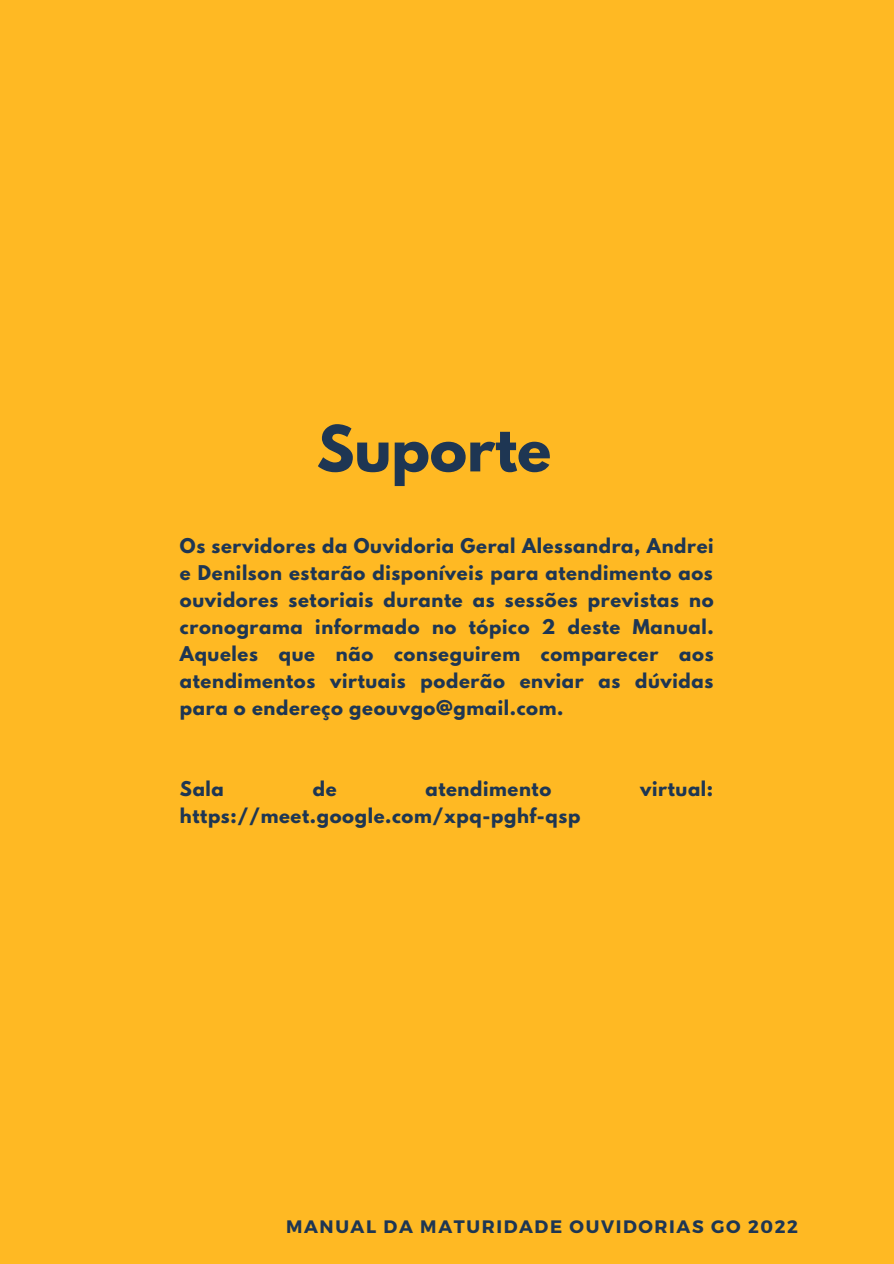
<style>
.page{position:relative;width:894px;height:1264px;background:#fff}
.page>*{position:absolute;margin:0;border:0;box-sizing:border-box;transform-origin:0 0}
.t1{font:700 56.25px "League Spartan";color:#1e3653}
.t2{font:700 18px/27px "League Spartan";letter-spacing:.035em;color:#1e3653;text-align:justify}
.t3{font:700 18px "Montserrat";letter-spacing:.09em;color:#1e3653}
</style>
<div class="page">
<div style="left:0;top:0;width:893px;height:1263px;background:#ffb923"></div>
<h1 class="t1" style="left:316px;top:421px;width:236px">Suporte</h1>
<p class="t2" style="left:180px;top:534px;width:535px">Os servidores da Ouvidoria Geral Alessandra, Andrei e Denilson estarão disponíveis para atendimento aos ouvidores setoriais durante as sessões previstas no cronograma informado no tópico 2 deste Manual.<br>Aqueles que não conseguirem comparecer aos atendimentos virtuais poderão enviar as dúvidas para o endereço geouvgo@gmail.com.</p>
<p class="t2" style="left:180px;top:777px;width:45px">Sala</p>
<p class="t2" style="left:313px;top:777px;width:25px">de</p>
<p class="t2" style="left:425px;top:777px;width:127px">atendimento</p>
<p class="t2" style="left:640px;top:777px;width:75px">virtual:</p>
<p class="t2" style="left:180px;top:804px;width:402px">https://meet.google.com/xpq-pghf-qsp</p>
<p class="t3" style="left:286px;top:1214px;width:513px">MANUAL DA MATURIDADE OUVIDORIAS GO 2022</p>
</div>
